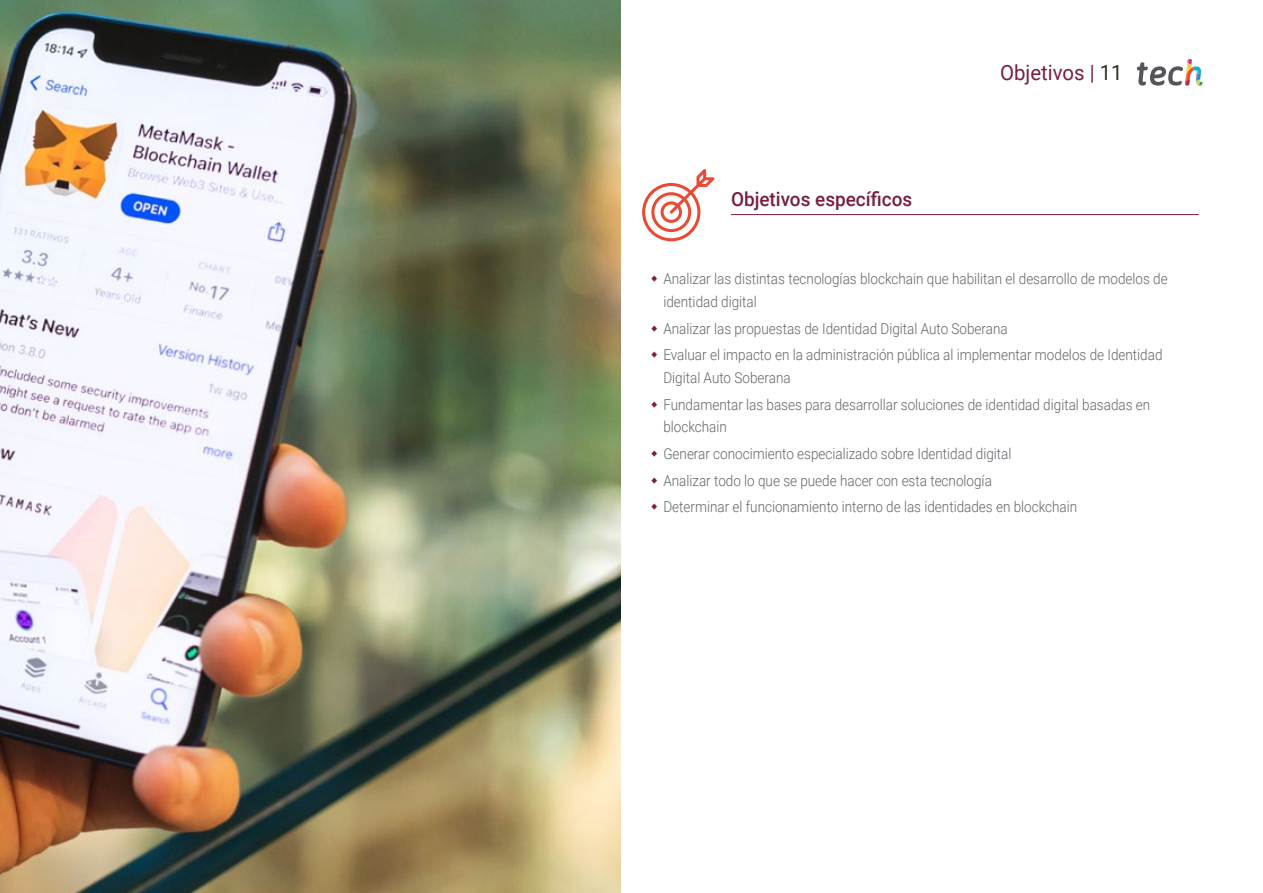
<style>
.page{position:relative;width:1263px;height:893px;background:#fff}
.page>*{position:absolute;margin:0;border:0;box-sizing:border-box;transform-origin:0 0}
.t1{font:21px "Roboto";color:#791e3c}
.t2{font:500 19.5px "Roboto";color:#791e3c}
.t3{font:300 15px/26.7px "Roboto";color:#61646a;scale:.9 1}
.s1{color:#312e20}
</style>
<div class="page">
<hr style="left:731px;top:214px;width:468px;height:1px;background:#791e3c">
<svg style="left:642px;top:169px;width:72px;height:72px"></svg>
<svg style="left:1137px;top:59px;width:65px;height:27px"></svg>
<img style="left:0;top:0;width:621px;height:893px">
<h2 class="t2" style="left:731px;top:186px;width:183px">Objetivos específicos</h2>
<h1 class="t1" style="left:1000px;top:57px;width:124px">Objetivos | <span class="s1">11</span></h1>
<p class="t3" style="left:663px;top:267px;width:562px;line-height:22.5px">Analizar las distintas tecnologías blockchain que habilitan el desarrollo de modelos de identidad digital</p>
<p class="t3" style="left:663px;top:314px;width:556px">Analizar las propuestas de Identidad Digital Auto Soberana<br>Evaluar el impacto en la administración pública al implementar modelos de Identidad</p>
<p class="t3" style="left:663px;top:364px;width:542px">Digital Auto Soberana<br>Fundamentar las bases para desarrollar soluciones de identidad digital basadas en</p>
<p class="t3" style="left:663px;top:413px;width:461px">blockchain<br>Generar conocimiento especializado sobre Identidad digital<br>Analizar todo lo que se puede hacer con esta tecnología<br>Determinar el funcionamiento interno de las identidades en blockchain</p>
</div>
